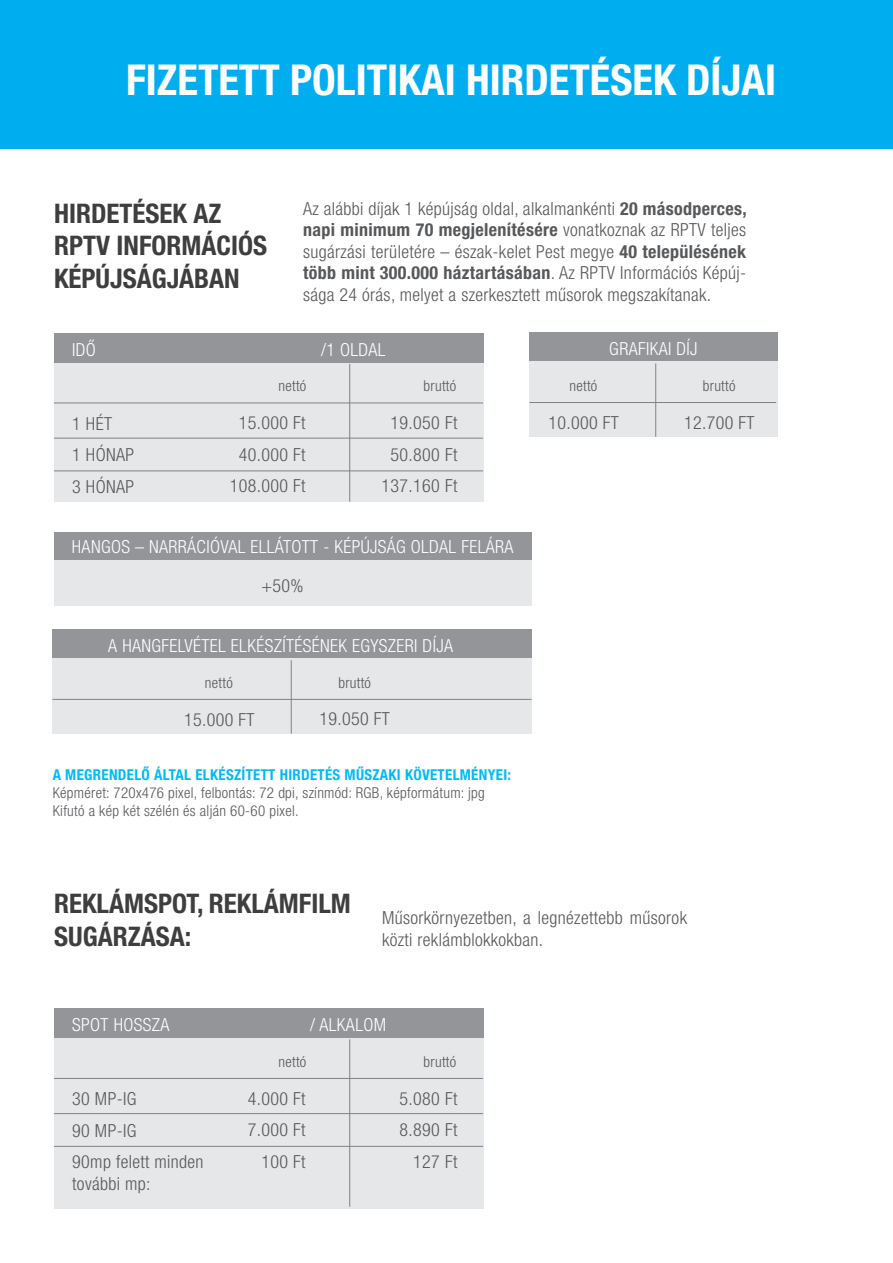
<style>
.page{position:relative;width:893px;height:1263px;background:#fff}
.page>*{position:absolute;margin:0;border:0;box-sizing:border-box;transform-origin:0 0}
.t1{font:700 condensed 42.6px "Helvetica Neue LT Pro";color:#fff}
.t2{font:700 condensed 27px/32.4px "Helvetica Neue LT Pro";color:#3e3e3f}
.t3{font:300 condensed 18px/21.6px "Helvetica Neue LT Pro";letter-spacing:.02em;color:#57585a}
.t4{font:300 condensed 18px "Helvetica Neue LT Pro";letter-spacing:.02em;color:#fff}
.t5{font:300 condensed 15px "Helvetica Neue LT Pro";letter-spacing:.02em;color:#57585a}
.t6{font:700 condensed 15px "Helvetica Neue LT Pro";letter-spacing:.02em;color:#00baf1}
.s1{font-weight:700}
</style>
<div class="page">
<div style="left:54px;top:333px;width:429px;height:30px;background:#939598"></div>
<div style="left:54px;top:363px;width:429px;height:139px;background:#e6e7e9"></div>
<div style="left:0;top:0;width:893px;height:149px;background:#00aeef"></div>
<hr style="left:54px;top:403px;width:429px;height:1px;background:#808285">
<hr style="left:54px;top:438px;width:429px;height:1px;background:#808285">
<hr style="left:54px;top:471px;width:429px;height:1px;background:#808285">
<hr style="left:349px;top:364px;width:1px;height:138px;background:#808285">
<div style="left:529px;top:333px;width:249px;height:29px;background:#939598"></div>
<div style="left:529px;top:361px;width:249px;height:76px;background:#e6e7e9"></div>
<hr style="left:529px;top:402px;width:247px;height:1px;background:#808285">
<hr style="left:655px;top:363px;width:1px;height:74px;background:#808285">
<div style="left:54px;top:532px;width:477px;height:29px;background:#939598"></div>
<div style="left:54px;top:560px;width:477px;height:46px;background:#e6e7e9"></div>
<div style="left:52px;top:629px;width:479px;height:30px;background:#939598"></div>
<div style="left:52px;top:658px;width:479px;height:76px;background:#e6e7e9"></div>
<hr style="left:52px;top:699px;width:479px;height:1px;background:#808285">
<hr style="left:291px;top:660px;width:1px;height:74px;background:#808285">
<div style="left:54px;top:1008px;width:429px;height:30px;background:#939598"></div>
<div style="left:54px;top:1039px;width:429px;height:170px;background:#e6e7e9"></div>
<hr style="left:54px;top:1078px;width:429px;height:1px;background:#808285">
<hr style="left:54px;top:1113px;width:429px;height:1px;background:#808285">
<hr style="left:54px;top:1146px;width:429px;height:1px;background:#808285">
<hr style="left:349px;top:1039px;width:1px;height:168px;background:#808285">
<p class="t1" style="left:126px;top:54px;width:651px">FIZETETT POLITIKAI HIRDETÉSEK DÍJAI</p>
<p class="t2" style="left:54px;top:197px;width:214px">HIRDETÉSEK AZ<br>RPTV INFORMÁCIÓS<br>KÉPÚJSÁGJÁBAN</p>
<p class="t3" style="left:303px;top:197px;width:445px;text-align:justify">Az alábbi díjak 1 képújság oldal, alkalmankénti <span class="s1">20 másodperces, napi minimum 70 megjelenítésére</span> vonatkoznak az RPTV teljes sugárzási területére – észak-kelet Pest megye <span class="s1">40 településének több mint 300.000 háztartásában</span>. Az RPTV Információs Képúj&shy;sága 24 órás, melyet a szerkesztett műsorok megszakítanak.</p>
<p class="t4" style="left:72px;top:339px;width:25px">IDŐ</p>
<p class="t4" style="left:321px;top:339px;width:66px">/1 OLDAL</p>
<p class="t5" style="left:278px;top:377px;width:29px">nettó</p>
<p class="t5" style="left:424px;top:377px;width:34px">bruttó</p>
<p class="t3" style="left:72px;top:412px;width:41px">1 HÉT</p>
<p class="t3" style="left:72px;top:444px;width:63px">1 HÓNAP</p>
<p class="t3" style="left:72px;top:475px;width:63px">3 HÓNAP</p>
<p class="t3" style="left:391px;top:412px;width:68px">19.050 Ft</p>
<p class="t3" style="left:391px;top:443px;width:68px">50.800 Ft</p>
<p class="t3" style="left:382px;top:475px;width:77px">137.160 Ft</p>
<p class="t3" style="left:239px;top:412px;width:68px">15.000 Ft</p>
<p class="t3" style="left:239px;top:444px;width:68px">40.000 Ft</p>
<p class="t3" style="left:230px;top:475px;width:77px">108.000 Ft</p>
<p class="t4" style="left:72px;top:536px;width:443px">HANGOS – NARRÁCIÓVAL ELLÁTOTT - KÉPÚJSÁG OLDAL FELÁRA</p>
<p class="t3" style="left:261px;top:575px;width:44px">+50%</p>
<p class="t4" style="left:108px;top:635px;width:346px">A HANGFELVÉTEL ELKÉSZÍTÉSÉNEK EGYSZERI DÍJA</p>
<p class="t5" style="left:205px;top:674px;width:29px">nettó</p>
<p class="t5" style="left:338px;top:674px;width:34px">bruttó</p>
<p class="t3" style="left:184px;top:708px;width:72px">15.000 FT</p>
<p class="t3" style="left:319px;top:708px;width:72px">19.050 FT</p>
<p class="t6" style="left:53px;top:765px;width:460px">A MEGRENDELŐ ÁLTAL ELKÉSZÍTETT HIRDETÉS MŰSZAKI KÖVETELMÉNYEI:</p>
<p class="t5" style="left:53px;top:784px;width:434px">Képméret: 720x476 pixel, felbontás: 72 dpi, színmód: RGB, képformátum: jpg</p>
<p class="t5" style="left:53px;top:802px;width:247px">Kifutó a kép két szélén és alján 60-60 pixel.</p>
<p class="t4" style="left:609px;top:339px;width:90px">GRAFIKAI DÍJ</p>
<p class="t5" style="left:569px;top:377px;width:29px">nettó</p>
<p class="t5" style="left:703px;top:377px;width:34px">bruttó</p>
<p class="t3" style="left:549px;top:412px;width:72px">10.000 FT</p>
<p class="t3" style="left:684px;top:411px;width:72px">12.700 FT</p>
<p class="t2" style="left:54px;top:887px;width:298px">REKLÁMSPOT, REKLÁMFILM</p>
<p class="t2" style="left:54px;top:919px;width:139px">SUGÁRZÁSA:</p>
<p class="t3" style="left:382px;top:907px;width:306px">Műsorkörnyezetben, a legnézettebb műsorok közti reklámblokkokban.</p>
<p class="t4" style="left:72px;top:1014px;width:99px">SPOT HOSSZA</p>
<p class="t4" style="left:310px;top:1014px;width:77px">/ ALKALOM</p>
<p class="t5" style="left:278px;top:1053px;width:29px">nettó</p>
<p class="t5" style="left:424px;top:1053px;width:34px">bruttó</p>
<p class="t3" style="left:72px;top:1088px;width:66px">30 MP-IG</p>
<p class="t3" style="left:72px;top:1119px;width:66px">90 MP-IG</p>
<p class="t3" style="left:72px;top:1151px;width:133px">90mp felett minden további mp:</p>
<p class="t3" style="left:400px;top:1087px;width:59px">5.080 Ft</p>
<p class="t3" style="left:400px;top:1119px;width:59px">8.890 Ft</p>
<p class="t3" style="left:413px;top:1150px;width:46px">127 Ft</p>
<p class="t3" style="left:248px;top:1087px;width:59px">4.000 Ft</p>
<p class="t3" style="left:248px;top:1119px;width:59px">7.000 Ft</p>
<p class="t3" style="left:261px;top:1150px;width:46px">100 Ft</p>
</div>
